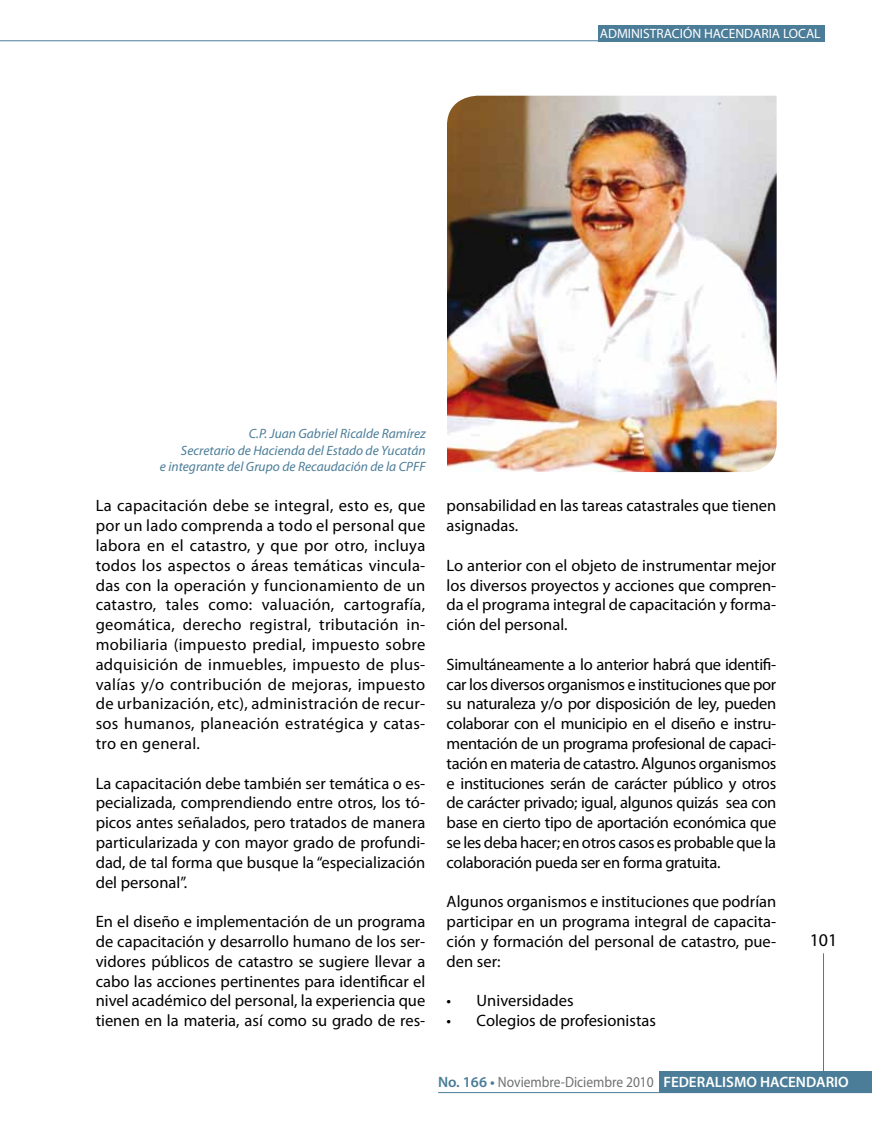
<style>
.page{position:relative;width:872px;height:1127px;background:#fff}
.page>*{position:absolute;margin:0;border:0;box-sizing:border-box;transform-origin:0 0}
.t1{font:18px "Myriad Pro";color:#000}
.t2{font:16.5px/19.8px "Myriad Pro";color:#000;text-align:justify}
.t3{font:15px "Myriad Pro";color:#707172;scale:.9 1}
.t4{font:italic 13.5px/16.2px "Myriad Pro";color:#4b7d98;text-align:right}
.t5{font:13.5px "Myriad Pro";color:#fff}
.s1{font-weight:600;color:#4b7d98}
.s2{font-weight:600;color:#fff}
</style>
<div class="page">
<div style="left:659px;top:1071px;width:213px;height:22px;background:#4b7d98"></div>
<hr style="left:438px;top:1092px;width:434px;height:1px;background:#4b7d98">
<hr style="left:823px;top:953px;width:1px;height:118px;background:#4b7d98">
<hr style="left:0;top:40px;width:824px;height:1px;background:#4b7d98">
<div style="left:598px;top:25px;width:226px;height:16px;background:#4b7d98"></div>
<img style="left:447px;top:96px;width:329px;height:376px">
<p class="t5" style="left:600px;top:25px;width:222px">ADMINISTRACIÓN HACENDARIA LOCAL</p>
<p class="t4" style="left:160px;top:426px;width:267px">C.P. Juan Gabriel Ricalde Ramírez<br>Secretario de Hacienda del Estado de Yucatán<br>e integrante del Grupo de Recaudación de la CPFF</p>
<p class="t2" style="left:96px;top:496px;width:331px">La capacitación debe se integral, esto es, que por un lado comprenda a todo el personal que labora en el catastro, y que por otro, incluya todos los aspectos o áreas temáticas vincula&shy;das con la operación y funcionamiento de un catastro, tales como: valuación, cartografía, geomática, derecho registral, tributación in&shy;mobiliaria (impuesto predial, impuesto sobre adquisición de inmuebles, impuesto de plus&shy;valías y/o contribución de mejoras, impuesto de urbanización, etc), administración de recur&shy;sos humanos, planeación estratégica y catas&shy;tro en general.</p>
<p class="t2" style="left:96px;top:773px;width:331px">La capacitación debe también ser temática o es&shy;pecializada, comprendiendo entre otros, los tó&shy;picos antes señalados, pero tratados de manera particularizada y con mayor grado de profundi&shy;dad, de tal forma que busque la “especialización del personal”.</p>
<p class="t2" style="left:96px;top:911px;width:331px">En el diseño e implementación de un programa de capacitación y desarrollo humano de los ser&shy;vidores públicos de catastro se sugiere llevar a cabo las acciones pertinentes para identificar el nivel académico del personal, la experiencia que tienen en la materia, así como su grado de res-</p>
<p class="t2" style="left:446px;top:496px;width:331px">ponsabilidad en las tareas catastrales que tienen asignadas.</p>
<p class="t2" style="left:446px;top:555px;width:331px">Lo anterior con el objeto de instrumentar mejor los diversos proyectos y acciones que compren&shy;da el programa integral de capacitación y forma&shy;ción del personal.</p>
<p class="t2" style="left:446px;top:654px;width:331px">Simultáneamente a lo anterior habrá que identifi&shy;car los diversos organismos e instituciones que por su naturaleza y/o por disposición de ley, pueden colaborar con el municipio en el diseño e instru&shy;mentación de un programa profesional de capaci&shy;tación en materia de catastro. Algunos organismos e instituciones serán de carácter público y otros de carácter privado; igual, algunos quizás sea con base en cierto tipo de aportación económica que se les deba hacer; en otros casos es probable que la colaboración pueda ser en forma gratuita.</p>
<p class="t2" style="left:446px;top:892px;width:331px">Algunos organismos e instituciones que podrían participar en un programa integral de capacita&shy;ción y formación del personal de catastro, pue&shy;den ser:</p>
<p class="t2" style="left:446px;top:991px;width:128px">• Universidades</p>
<p class="t2" style="left:446px;top:1010px;width:211px">• Colegios de profesionistas</p>
<p class="t1" style="left:809px;top:929px;width:29px">101</p>
<p class="t3" style="left:438px;top:1073px;width:458px"><span class="s1">No. 166 •</span> Noviembre-Diciembre 2010 <span class="s2">FEDERALISMO HACENDARIO</span></p>
</div>
